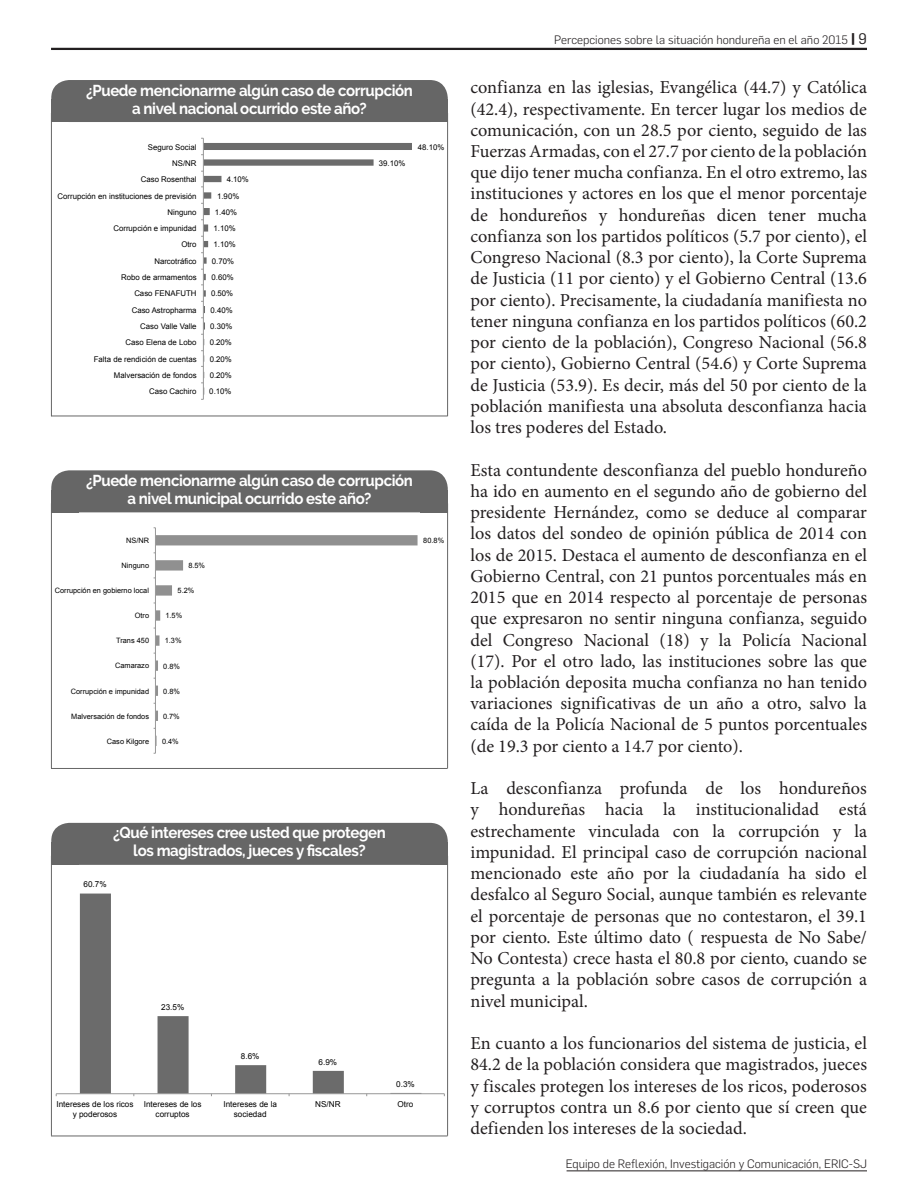
<style>
.page{position:relative;width:918px;height:1188px;background:#fff}
.page>*{position:absolute;margin:0;border:0;box-sizing:border-box;transform-origin:0 0}
.t1{font:18.3px/21.3px "Minion Pro";color:#231f20;text-align:justify}
.t2{font:700 15.75px "Raleway";letter-spacing:-.025em;color:#fff;scale:.95 1}
.t3{font:300 12px "Flama";color:#231f20}
.t4{font:8.1px/9.8px "Arial";color:#000;text-align:center}
.t5{font:7.8px "Arial";color:#000}
.t6{font:7.35px "Arial";color:#000}
.s1{font-weight:900;font-size:15px}
.s2{font-weight:400;font-size:15px}
</style>
<div class="page">
<hr style="left:567px;top:1171px;width:300px;height:1px;background:#231f20">
<hr style="left:51px;top:48px;width:816px;height:2px;background:#231f20">
<svg style="left:204px;top:143px;width:208px;height:252px"></svg>
<hr style="left:203px;top:138px;width:1px;height:261px;background:#979797">
<hr style="left:447px;top:113px;width:1px;height:303px;background:#666">
<div style="left:51px;top:99px;width:28px;height:23px;background:#666"></div>
<div style="left:420px;top:99px;width:28px;height:23px;background:#666"></div>
<hr style="left:51px;top:416px;width:397px;height:1px;background:#666">
<hr style="left:51px;top:113px;width:1px;height:303px;background:#666">
<div style="left:51px;top:80px;width:397px;height:42px;background:#666;border-radius:18px"></div>
<svg style="left:156px;top:535px;width:262px;height:211px"></svg>
<hr style="left:155px;top:528px;width:1px;height:225px;background:#979797">
<hr style="left:447px;top:503px;width:1px;height:265px;background:#666">
<div style="left:51px;top:490px;width:28px;height:22px;background:#666"></div>
<div style="left:420px;top:490px;width:28px;height:22px;background:#666"></div>
<hr style="left:51px;top:768px;width:397px;height:1px;background:#666">
<hr style="left:51px;top:503px;width:1px;height:265px;background:#666">
<div style="left:51px;top:470px;width:397px;height:42px;background:#666;border-radius:18px"></div>
<svg style="left:80px;top:894px;width:264px;height:199px"></svg>
<hr style="left:56px;top:1093px;width:388px;height:1px;background:#979797">
<hr style="left:447px;top:856px;width:1px;height:280px;background:#666">
<div style="left:51px;top:842px;width:28px;height:23px;background:#666"></div>
<div style="left:420px;top:842px;width:28px;height:23px;background:#666"></div>
<hr style="left:51px;top:1136px;width:397px;height:1px;background:#666">
<hr style="left:51px;top:856px;width:1px;height:280px;background:#666">
<div style="left:51px;top:823px;width:397px;height:42px;background:#666;border-radius:18px"></div>
<p class="t2" style="left:86px;top:81px;width:346px">¿Puede mencionarme algún caso de corrupción</p>
<p class="t2" style="left:132px;top:99px;width:249px">a nivel nacional ocurrido este año?</p>
<p class="t5" style="left:148px;top:142px;width:50px">Seguro Social</p>
<p class="t5" style="left:418px;top:142px;width:28px">48.10%</p>
<p class="t5" style="left:172px;top:158px;width:26px">NS/NR</p>
<p class="t5" style="left:379px;top:158px;width:28px">39.10%</p>
<p class="t5" style="left:141px;top:174px;width:57px">Caso Rosenthal</p>
<p class="t5" style="left:227px;top:174px;width:24px">4.10%</p>
<p class="t5" style="left:58px;top:191px;width:140px">Corrupción en instituciones de previsión</p>
<p class="t5" style="left:217px;top:191px;width:24px">1.90%</p>
<p class="t5" style="left:167px;top:207px;width:31px">Ninguno</p>
<p class="t5" style="left:215px;top:207px;width:24px">1.40%</p>
<p class="t5" style="left:113px;top:223px;width:85px">Corrupción e impunidad</p>
<p class="t5" style="left:214px;top:223px;width:24px">1.10%</p>
<p class="t5" style="left:181px;top:240px;width:17px">Otro</p>
<p class="t5" style="left:214px;top:240px;width:24px">1.10%</p>
<p class="t5" style="left:154px;top:256px;width:44px">Narcotráfico</p>
<p class="t5" style="left:212px;top:256px;width:24px">0.70%</p>
<p class="t5" style="left:121px;top:272px;width:77px">Robo de armamentos</p>
<p class="t5" style="left:211px;top:272px;width:24px">0.60%</p>
<p class="t5" style="left:134px;top:289px;width:64px">Caso FENAFUTH</p>
<p class="t5" style="left:211px;top:289px;width:24px">0.50%</p>
<p class="t5" style="left:132px;top:305px;width:66px">Caso Astropharma</p>
<p class="t5" style="left:211px;top:305px;width:24px">0.40%</p>
<p class="t5" style="left:140px;top:321px;width:58px">Caso Valle Valle</p>
<p class="t5" style="left:210px;top:321px;width:24px">0.30%</p>
<p class="t5" style="left:126px;top:338px;width:73px">Caso Elena de Lobo</p>
<p class="t5" style="left:210px;top:338px;width:24px">0.20%</p>
<p class="t5" style="left:94px;top:354px;width:104px">Falta de rendición de cuentas</p>
<p class="t5" style="left:210px;top:354px;width:24px">0.20%</p>
<p class="t5" style="left:114px;top:370px;width:84px">Malversación de fondos</p>
<p class="t5" style="left:210px;top:370px;width:24px">0.20%</p>
<p class="t5" style="left:149px;top:386px;width:49px">Caso Cachiro</p>
<p class="t5" style="left:209px;top:386px;width:24px">0.10%</p>
<p class="t2" style="left:86px;top:471px;width:346px">¿Puede mencionarme algún caso de corrupción</p>
<p class="t2" style="left:127px;top:489px;width:259px">a nivel municipal ocurrido este año?</p>
<p class="t6" style="left:126px;top:536px;width:24px">NS/NR</p>
<p class="t6" style="left:423px;top:536px;width:22px">80.8%</p>
<p class="t6" style="left:122px;top:561px;width:29px">Ninguno</p>
<p class="t6" style="left:188px;top:561px;width:18px">8.5%</p>
<p class="t6" style="left:55px;top:586px;width:96px">Corrupción en gobierno local</p>
<p class="t6" style="left:178px;top:586px;width:18px">5.2%</p>
<p class="t6" style="left:135px;top:611px;width:16px">Otro</p>
<p class="t6" style="left:165px;top:611px;width:18px">1.5%</p>
<p class="t6" style="left:116px;top:636px;width:34px">Trans 450</p>
<p class="t6" style="left:165px;top:636px;width:18px">1.3%</p>
<p class="t6" style="left:115px;top:661px;width:36px">Camarazo</p>
<p class="t6" style="left:163px;top:661px;width:18px">0.8%</p>
<p class="t6" style="left:71px;top:686px;width:80px">Corrupción e impunidad</p>
<p class="t6" style="left:163px;top:686px;width:18px">0.8%</p>
<p class="t6" style="left:71px;top:711px;width:79px">Malversación de fondos</p>
<p class="t6" style="left:163px;top:711px;width:18px">0.7%</p>
<p class="t6" style="left:107px;top:736px;width:44px">Caso Kilgore</p>
<p class="t6" style="left:162px;top:736px;width:18px">0.4%</p>
<p class="t2" style="left:113px;top:824px;width:288px">¿Qué intereses cree usted que protegen</p>
<p class="t2" style="left:133px;top:842px;width:246px">los magistrados, jueces y fiscales?</p>
<p class="t4" style="left:84px;top:879px;width:25px">60.7%</p>
<p class="t4" style="left:161px;top:1002px;width:25px">23.5%</p>
<p class="t4" style="left:241px;top:1052px;width:20px">8.6%</p>
<p class="t4" style="left:319px;top:1057px;width:20px">6.9%</p>
<p class="t4" style="left:396px;top:1079px;width:20px">0.3%</p>
<p class="t4" style="left:56px;top:1099px;width:79px">Intereses de los ricos y poderosos</p>
<p class="t4" style="left:144px;top:1099px;width:59px">Intereses de los corruptos</p>
<p class="t4" style="left:223px;top:1099px;width:55px">Intereses de la sociedad</p>
<p class="t4" style="left:315px;top:1099px;width:27px">NS/NR</p>
<p class="t4" style="left:398px;top:1099px;width:17px">Otro</p>
<p class="t3" style="left:554px;top:32px;width:314px">Percepciones sobre la situación hondureña en el año 2015 <span class="s1">|</span> <span class="s2">9</span></p>
<p class="t1" style="left:470px;top:77px;width:398px">confianza en las iglesias, Evangélica (44.7) y Católica (42.4), respectivamente. En tercer lugar los medios de comunicación, con un 28.5 por ciento, seguido de las Fuerzas Armadas, con el 27.7 por ciento de la población que dijo tener mucha confianza. En el otro extremo, las instituciones y actores en los que el menor porcentaje de hondureños y hondureñas dicen tener mucha confianza son los partidos políticos (5.7 por ciento), el Congreso Nacional (8.3 por ciento), la Corte Suprema de Justicia (11 por ciento) y el Gobierno Central (13.6 por ciento). Precisamente, la ciudadanía manifiesta no tener ninguna confianza en los partidos políticos (60.2 por ciento de la población), Congreso Nacional (56.8 por ciento), Gobierno Central (54.6) y Corte Suprema de Justicia (53.9). Es decir, más del 50 por ciento de la población manifiesta una absoluta desconfianza hacia los tres poderes del Estado.</p>
<p class="t1" style="left:470px;top:459px;width:398px">Esta contundente desconfianza del pueblo hondureño ha ido en aumento en el segundo año de gobierno del presidente Hernández, como se deduce al comparar los datos del sondeo de opinión pública de 2014 con los de 2015. Destaca el aumento de desconfianza en el Gobierno Central, con 21 puntos porcentuales más en 2015 que en 2014 respecto al porcentaje de personas que expresaron no sentir ninguna confianza, seguido del Congreso Nacional (18) y la Policía Nacional (17). Por el otro lado, las instituciones sobre las que la población deposita mucha confianza no han tenido variaciones significativas de un año a otro, salvo la caída de la Policía Nacional de 5 puntos porcentuales (de 19.3 por ciento a 14.7 por ciento).</p>
<p class="t1" style="left:470px;top:778px;width:398px">La desconfianza profunda de los hondureños y hondureñas hacia la institucionalidad está estrechamente vinculada con la corrupción y la impunidad. El principal caso de corrupción nacional mencionado este año por la ciudadanía ha sido el desfalco al Seguro Social, aunque también es relevante el porcentaje de personas que no contestaron, el 39.1 por ciento. Este último dato ( respuesta de No Sabe/ No Contesta) crece hasta el 80.8 por ciento, cuando se pregunta a la población sobre casos de corrupción a nivel municipal.</p>
<p class="t1" style="left:470px;top:1033px;width:398px">En cuanto a los funcionarios del sistema de justicia, el 84.2 de la población considera que magistrados, jueces y fiscales protegen los intereses de los ricos, poderosos y corruptos contra un 8.6 por ciento que sí creen que defienden los intereses de la sociedad.</p>
<p class="t3" style="left:566px;top:1155px;width:303px">Equipo de Reflexión, Investigación y Comunicación, ERIC-SJ</p>
</div>
